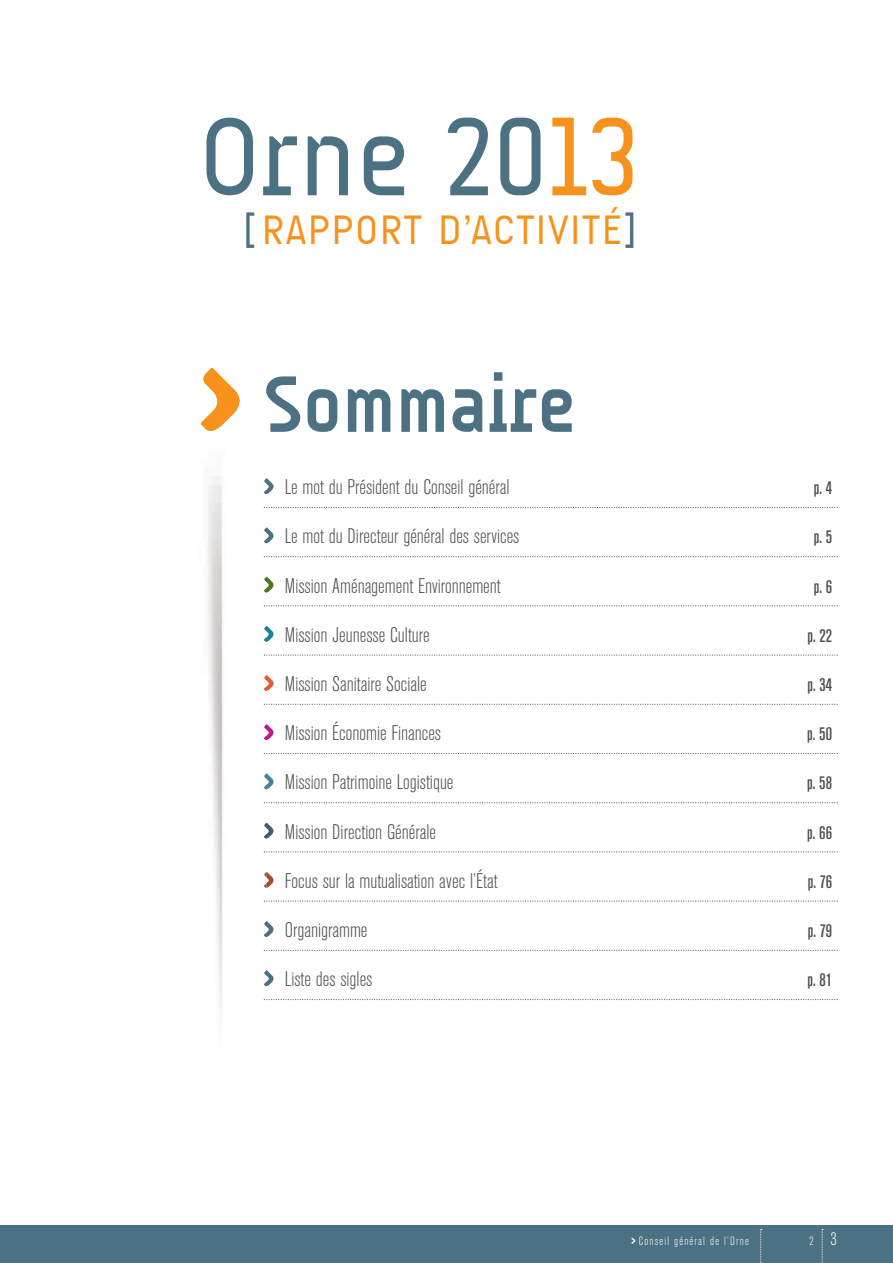
<style>
.page{position:relative;width:893px;height:1263px;background:#fff}
.page>*{position:absolute;margin:0;border:0;box-sizing:border-box;transform-origin:0 0}
.t1{font:113.85px "A Udimat";color:#4c7183}
.t2{font:700 81.15px "A Udimat";color:#4c7183}
.t3{font:41.85px "A Udimat";letter-spacing:.06em;color:#f7931d}
.t4{font:300 condensed 21px "Akzidenz Grotesk BE";color:#4b4c4d}
.t5{font:500 condensed 18px "Akzidenz Grotesk BE";color:#4b4c4d}
.t6{font:300 condensed 12px "Akzidenz Grotesk BE";letter-spacing:.1em;color:#fff}
.s1{color:#f7931d}
.s2{color:#4c7183}
.s3{font-weight:800;font-stretch:normal}
.s4{font-size:18px}
</style>
<div class="page">
<div style="left:0;top:1225px;width:893px;height:38px;background:#4c7183"></div>
<svg style="left:267px;top:478px;width:7px;height:16px"></svg>
<svg style="left:267px;top:527px;width:7px;height:17px"></svg>
<svg style="left:267px;top:577px;width:7px;height:16px"></svg>
<svg style="left:267px;top:626px;width:7px;height:16px"></svg>
<svg style="left:267px;top:675px;width:7px;height:16px"></svg>
<svg style="left:267px;top:724px;width:7px;height:16px"></svg>
<svg style="left:267px;top:773px;width:7px;height:17px"></svg>
<svg style="left:267px;top:823px;width:7px;height:16px"></svg>
<svg style="left:267px;top:872px;width:7px;height:16px"></svg>
<svg style="left:267px;top:921px;width:7px;height:16px"></svg>
<svg style="left:267px;top:970px;width:7px;height:16px"></svg>
<svg style="left:203px;top:367px;width:29px;height:20px"></svg>
<svg style="left:760px;top:1229px;width:2px;height:34px"></svg>
<img style="left:208px;top:476px;width:59px;height:534px">
<svg style="left:264px;top:507px;width:574px;height:1px"></svg>
<svg style="left:264px;top:556px;width:574px;height:1px"></svg>
<svg style="left:264px;top:605px;width:574px;height:1px"></svg>
<svg style="left:264px;top:654px;width:574px;height:2px"></svg>
<svg style="left:264px;top:704px;width:574px;height:1px"></svg>
<svg style="left:264px;top:753px;width:574px;height:1px"></svg>
<svg style="left:264px;top:802px;width:574px;height:1px"></svg>
<svg style="left:264px;top:851px;width:574px;height:1px"></svg>
<svg style="left:264px;top:900px;width:574px;height:2px"></svg>
<svg style="left:264px;top:950px;width:574px;height:1px"></svg>
<svg style="left:264px;top:999px;width:574px;height:1px"></svg>
<img style="left:264px;top:478px;width:3px;height:16px">
<img style="left:264px;top:527px;width:3px;height:16px">
<img style="left:264px;top:577px;width:3px;height:15px">
<img style="left:264px;top:626px;width:3px;height:16px">
<img style="left:264px;top:675px;width:3px;height:16px">
<img style="left:264px;top:724px;width:3px;height:16px">
<img style="left:264px;top:773px;width:3px;height:16px">
<img style="left:264px;top:823px;width:3px;height:15px">
<img style="left:264px;top:872px;width:3px;height:16px">
<img style="left:264px;top:921px;width:3px;height:16px">
<img style="left:264px;top:970px;width:3px;height:16px">
<img style="left:200px;top:387px;width:40px;height:44px">
<svg style="left:822px;top:1229px;width:1px;height:34px"></svg>
<h1 class="t1" style="left:200px;top:92px;width:442px">Orne 20<span class="s1">13</span></h1>
<h3 class="t3" style="left:243px;top:206px;width:396px"><span class="s2">[</span>RAPPORT D’ACTIVITÉ<span class="s2">]</span></h3>
<h2 class="t2" style="left:264px;top:358px;width:313px">Sommaire</h2>
<p class="t4" style="left:285px;top:476px;width:226px">Le mot du Président du Conseil général</p>
<p class="t5" style="left:814px;top:478px;width:20px">p. 4</p>
<p class="t4" style="left:285px;top:525px;width:236px">Le mot du Directeur général des services</p>
<p class="t5" style="left:814px;top:527px;width:20px">p. 5</p>
<p class="t4" style="left:285px;top:574px;width:217px">Mission Aménagement Environnement</p>
<p class="t5" style="left:814px;top:576px;width:20px">p. 6</p>
<p class="t4" style="left:285px;top:623px;width:147px">Mission Jeunesse Culture</p>
<p class="t5" style="left:808px;top:626px;width:26px">p. 22</p>
<p class="t4" style="left:285px;top:672px;width:143px">Mission Sanitaire Sociale</p>
<p class="t5" style="left:808px;top:675px;width:26px">p. 34</p>
<p class="t4" style="left:285px;top:722px;width:158px">Mission Économie Finances</p>
<p class="t5" style="left:807px;top:724px;width:27px">p. 50</p>
<p class="t4" style="left:285px;top:771px;width:170px">Mission Patrimoine Logistique</p>
<p class="t5" style="left:807px;top:773px;width:27px">p. 58</p>
<p class="t4" style="left:285px;top:820px;width:153px">Mission Direction Générale</p>
<p class="t5" style="left:807px;top:822px;width:27px">p. 66</p>
<p class="t4" style="left:285px;top:869px;width:214px">Focus sur la mutualisation avec l’État</p>
<p class="t5" style="left:808px;top:872px;width:26px">p. 76</p>
<p class="t4" style="left:285px;top:918px;width:84px">Organigramme</p>
<p class="t5" style="left:808px;top:921px;width:26px">p. 79</p>
<p class="t4" style="left:285px;top:968px;width:89px">Liste des sigles</p>
<p class="t5" style="left:808px;top:970px;width:26px">p. 81</p>
<p class="t6" style="left:632px;top:1234px;width:118px"><span class="s3">&gt;</span> Conseil général de l’Orne</p>
<p class="t6" style="left:809px;top:1234px;width:29px">2 <span class="s4">3</span></p>
</div>
